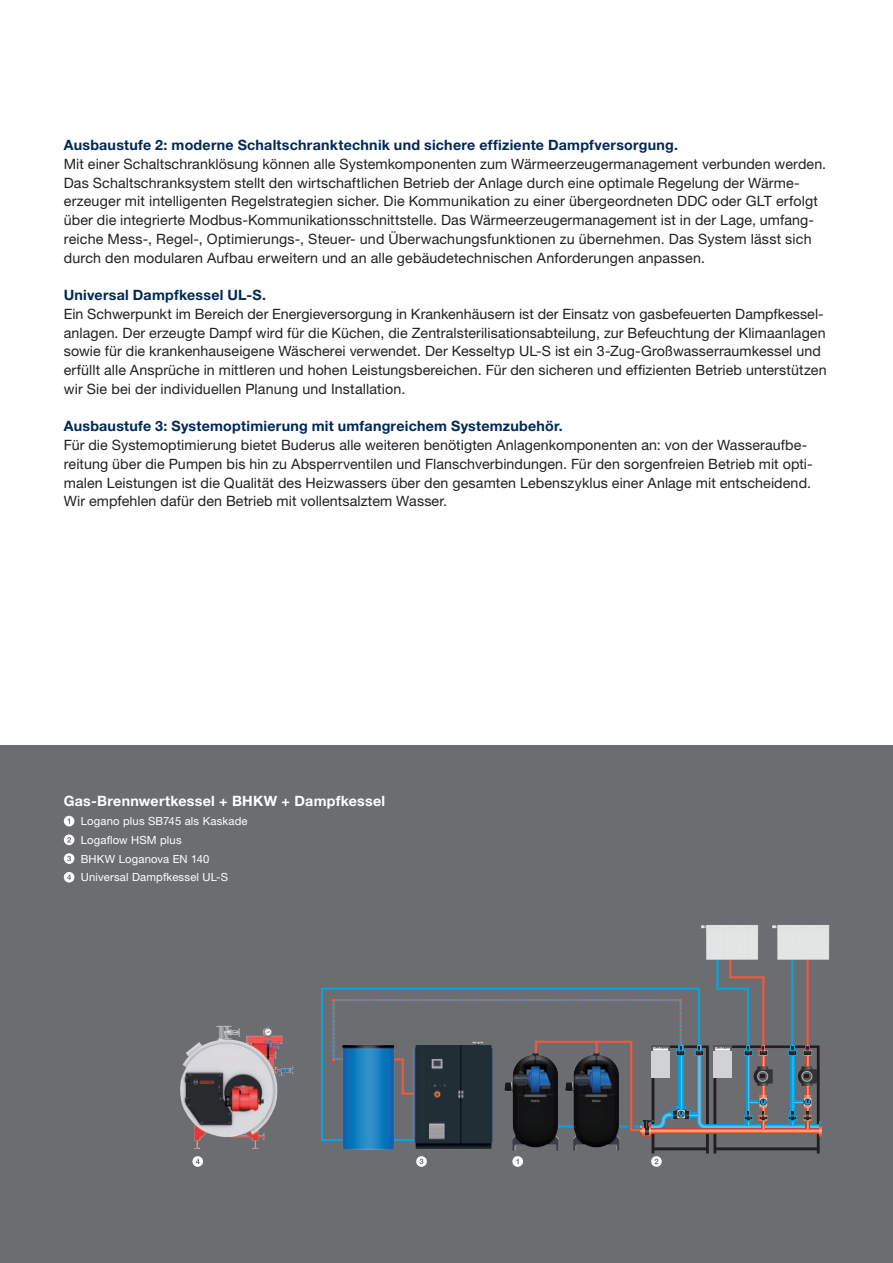
<style>
.page{position:relative;width:893px;height:1263px;background:#fff}
.page>*{position:absolute;margin:0;border:0;box-sizing:border-box;transform-origin:0 0}
.t1{font:14.25px/18.8px "Helvetica Neue LT Pro";letter-spacing:.01em;color:#231f20}
.t2{font:700 14.25px "Helvetica Neue LT Pro";letter-spacing:.015em;color:#002855}
.t3{font:700 14.25px "Helvetica Neue LT Pro";letter-spacing:.015em;color:#fff}
.t4{font:11.25px/18.8px "Helvetica Neue LT Pro";letter-spacing:.015em;color:#fff}
</style>
<div class="page">
<div style="left:0;top:745px;width:893px;height:518px;background:#6c6d70"></div>
<svg style="left:321px;top:987px;width:59px;height:155px"></svg>
<svg style="left:380px;top:960px;width:429px;height:39px"></svg>
<img style="left:701px;top:925px;width:57px;height:35px">
<img style="left:772px;top:925px;width:57px;height:35px">
<img style="left:180px;top:1026px;width:114px;height:123px">
<svg style="left:333px;top:999px;width:489px;height:154px"></svg>
<div style="left:64px;top:834px;width:10px;height:11px;background:#fff;border-radius:50%"></div>
<svg style="left:67px;top:837px;width:4px;height:5px"></svg>
<div style="left:64px;top:853px;width:10px;height:11px;background:#fff;border-radius:50%"></div>
<svg style="left:67px;top:856px;width:4px;height:5px"></svg>
<div style="left:64px;top:872px;width:10px;height:10px;background:#fff;border-radius:50%"></div>
<svg style="left:67px;top:875px;width:4px;height:5px"></svg>
<svg style="left:64px;top:816px;width:10px;height:10px"></svg>
<svg style="left:651px;top:1156px;width:11px;height:11px"></svg>
<svg style="left:654px;top:1159px;width:4px;height:5px"></svg>
<svg style="left:416px;top:1156px;width:11px;height:11px"></svg>
<svg style="left:420px;top:1159px;width:3px;height:5px"></svg>
<div style="left:192px;top:1156px;width:11px;height:11px;background:#fff;border-radius:50%"></div>
<svg style="left:196px;top:1159px;width:4px;height:5px"></svg>
<div style="left:512px;top:1156px;width:11px;height:11px;background:#fff;border-radius:50%"></div>
<svg style="left:516px;top:1159px;width:3px;height:5px"></svg>
<p class="t2" style="left:64px;top:136px;width:616px">Ausbaustufe 2: moderne Schaltschranktechnik und sichere effiziente Dampfversorgung.</p>
<p class="t1" style="left:64px;top:154px;width:764px">Mit einer Schaltschranklösung können alle Systemkomponenten zum Wärmeerzeugermanagement verbunden werden.<br>Das Schaltschranksystem stellt den wirtschaftlichen Betrieb der Anlage durch eine optimale Regelung der Wärme&shy;erzeuger mit intelligenten Regelstrategien sicher. Die Kommunikation zu einer übergeordneten DDC oder GLT erfolgt über die integrierte Modbus-Kommunikationsschnittstelle. Das Wärmeerzeugermanagement ist in der Lage, umfang&shy;reiche Mess-, Regel-, Optimierungs-, Steuer- und Überwachungsfunktionen zu übernehmen. Das System lässt sich durch den modularen Aufbau erweitern und an alle gebäudetechnischen Anforderungen anpassen.</p>
<p class="t2" style="left:64px;top:286px;width:204px">Universal Dampfkessel UL-S.</p>
<p class="t1" style="left:64px;top:304px;width:764px">Ein Schwerpunkt im Bereich der Energieversorgung in Krankenhäusern ist der Einsatz von gasbefeuerten Dampfkessel&shy;anlagen. Der erzeugte Dampf wird für die Küchen, die Zentralsterilisationsabteilung, zur Befeuchtung der Klimaanlagen sowie für die krankenhauseigene Wäscherei verwendet. Der Kesseltyp UL-S ist ein 3-Zug-Großwasserraumkessel und erfüllt alle Ansprüche in mittleren und hohen Leistungsbereichen. Für den sicheren und effizienten Betrieb unterstützen wir Sie bei der individuellen Planung und Installation.</p>
<p class="t2" style="left:64px;top:417px;width:501px">Ausbaustufe 3: Systemoptimierung mit umfangreichem Systemzubehör.</p>
<p class="t1" style="left:64px;top:435px;width:750px">Für die Systemoptimierung bietet Buderus alle weiteren benötigten Anlagenkomponenten an: von der Wasseraufbe&shy;reitung über die Pumpen bis hin zu Absperrventilen und Flanschverbindungen. Für den sorgenfreien Betrieb mit opti&shy;malen Leistungen ist die Qualität des Heizwassers über den gesamten Lebenszyklus einer Anlage mit entscheidend.<br>Wir empfehlen dafür den Betrieb mit vollentsalztem Wasser.</p>
<p class="t3" style="left:64px;top:792px;width:323px">Gas-Brennwertkessel + BHKW + Dampfkessel</p>
<p class="t4" style="left:81px;top:811px;width:168px">Logano plus SB745 als Kaskade<br>Logaflow HSM plus<br>BHKW Loganova EN 140<br>Universal Dampfkessel UL-S</p>
</div>
